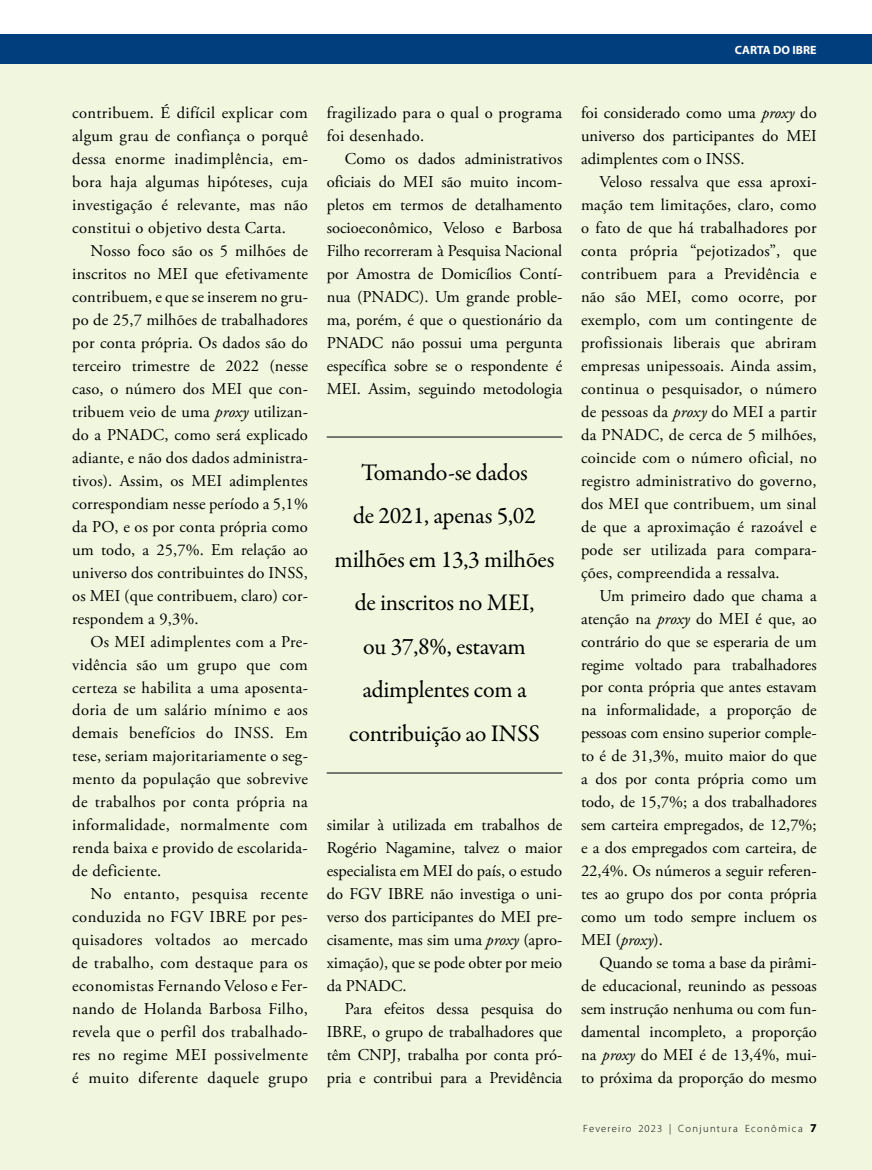
<style>
.page{position:relative;width:872px;height:1170px;background:#fff}
.page>*{position:absolute;margin:0;border:0;box-sizing:border-box;transform-origin:0 0}
.t1{font:24px/43.5px "Garamond Premr Pro";letter-spacing:-.01em;color:#000;text-align:center}
.t2{font:16.5px/23px "Adobe Garamond Pro";color:#000;text-align:justify}
.t3{font:16.5px/23px "Adobe Garamond Pro";letter-spacing:.025em;color:#000}
.t4{font:12px "Adobe Corp ID Myriad Bd";color:#fff}
.t5{font:10.5px "Adobe Corp ID Myriad Lt";letter-spacing:.125em;color:#000}
.s1{font-style:italic}
.s2{font-family:"Adobe Corp ID Myriad Bd";font-size:12px}
</style>
<div class="page">
<div style="left:0;top:55px;width:872px;height:1114px;background:#f1f6de"></div>
<div style="left:0;top:34px;width:872px;height:30px;background:#003e7e"></div>
<hr style="left:327px;top:437px;width:235px;height:1px;background:#000">
<hr style="left:327px;top:772px;width:235px;height:1px;background:#000">
<p class="t4" style="left:735px;top:43px;width:83px">CARTA DO IBRE</p>
<p class="t2" style="left:72px;top:102px;width:237px">contribuem. É difícil explicar com algum grau de confiança o porquê dessa enorme inadimplência, em&shy;bora haja algumas hipóteses, cuja investigação é relevante, mas não constitui o objetivo desta Carta.</p>
<p class="t2" style="left:72px;top:240px;width:237px;text-indent:18px">Nosso foco são os 5 milhões de inscritos no MEI que efetivamente contribuem, e que se inserem no gru&shy;po de 25,7 milhões de trabalhadores por conta própria. Os dados são do terceiro trimestre de 2022 (nesse caso, o número dos MEI que con&shy;tribuem veio de uma <span class="s1">proxy</span> utilizan&shy;do a PNADC, como será explicado adiante, e não dos dados administra&shy;tivos). Assim, os MEI adimplentes correspondiam nesse período a 5,1% da PO, e os por conta própria como um todo, a 25,7%. Em relação ao universo dos contribuintes do INSS, os MEI (que contribuem, claro) cor&shy;respondem a 9,3%.</p>
<p class="t2" style="left:72px;top:630px;width:237px;text-indent:18px">Os MEI adimplentes com a Pre&shy;vidência são um grupo que com certeza se habilita a uma aposenta&shy;doria de um salário mínimo e aos demais benefícios do INSS. Em tese, seriam majoritariamente o seg&shy;mento da população que sobrevive de trabalhos por conta própria na informalidade, normalmente com renda baixa e provido de escolarida&shy;de deficiente.</p>
<p class="t2" style="left:72px;top:883px;width:237px;text-indent:18px">No entanto, pesquisa recente conduzida no FGV IBRE por pes&shy;quisadores voltados ao mercado de trabalho, com destaque para os economistas Fernando Veloso e Fer&shy;nando de Holanda Barbosa Filho, revela que o perfil dos trabalhado&shy;res no regime MEI possivelmente é muito diferente daquele grupo</p>
<p class="t3" style="left:327px;top:102px;width:237px">fragilizado para o qual o programa foi desenhado.</p>
<p class="t2" style="left:327px;top:148px;width:237px;text-indent:18px">Como os dados administrativos oficiais do MEI são muito incom&shy;pletos em termos de detalhamento socioeconômico, Veloso e Barbosa Filho recorreram à Pesquisa Nacional por Amostra de Domicílios Contí&shy;nua (PNADC). Um grande proble&shy;ma, porém, é que o questionário da PNADC não possui uma pergunta específica sobre se o respondente é MEI. Assim, seguindo metodologia</p>
<h1 class="t1" style="left:334px;top:451px;width:221px">Tomando-se dados<br>de 2021, apenas 5,02 milhões em 13,3 milhões de inscritos no MEI,<br>ou 37,8%, estavam adimplentes com a contribuição ao INSS</h1>
<p class="t2" style="left:327px;top:814px;width:237px">similar à utilizada em trabalhos de Rogério Nagamine, talvez o maior especialista em MEI do país, o estudo do FGV IBRE não investiga o uni&shy;verso dos participantes do MEI pre&shy;cisamente, mas sim uma <span class="s1">proxy</span> (apro&shy;ximação), que se pode obter por meio da PNADC.</p>
<p class="t2" style="left:327px;top:997px;width:237px;text-indent:18px">Para efeitos dessa pesquisa do IBRE, o grupo de trabalhadores que têm CNPJ, trabalha por conta pró&shy;pria e contribui para a Previdência</p>
<p class="t2" style="left:581px;top:102px;width:237px">foi considerado como uma <span class="s1">proxy</span> do universo dos participantes do MEI adimplentes com o INSS.</p>
<p class="t2" style="left:581px;top:171px;width:237px;text-indent:18px">Veloso ressalva que essa aproxi&shy;mação tem limitações, claro, como o fato de que há trabalhadores por conta própria “pejotizados”, que contribuem para a Previdência e não são MEI, como ocorre, por exemplo, com um contingente de profissionais liberais que abriram empresas unipessoais. Ainda assim, continua o pesquisador, o número de pessoas da <span class="s1">proxy</span> do MEI a partir da PNADC, de cerca de 5 milhões, coincide com o número oficial, no registro administrativo do governo, dos MEI que contribuem, um sinal de que a aproximação é razoável e pode ser utilizada para compara&shy;ções, compreendida a ressalva.</p>
<p class="t2" style="left:581px;top:584px;width:237px;text-indent:18px">Um primeiro dado que chama a atenção na <span class="s1">proxy</span> do MEI é que, ao contrário do que se esperaria de um regime voltado para trabalhadores por conta própria que antes estavam na informalidade, a proporção de pessoas com ensino superior comple&shy;to é de 31,3%, muito maior do que a dos por conta própria como um todo, de 15,7%; a dos trabalhadores sem carteira empregados, de 12,7%; e a dos empregados com carteira, de 22,4%. Os números a seguir referen&shy;tes ao grupo dos por conta própria como um todo sempre incluem os MEI (<span class="s1">proxy</span>).</p>
<p class="t2" style="left:581px;top:951px;width:237px;text-indent:18px">Quando se toma a base da pirâmi&shy;de educacional, reunindo as pessoas sem instrução nenhuma ou com fun&shy;damental incompleto, a proporção na <span class="s1">proxy</span> do MEI é de 13,4%, mui&shy;to próxima da proporção do mesmo</p>
<p class="t5" style="left:583px;top:1122px;width:235px">Fevereiro 2023 | Conjuntura Econômica <span class="s2">7</span></p>
</div>
